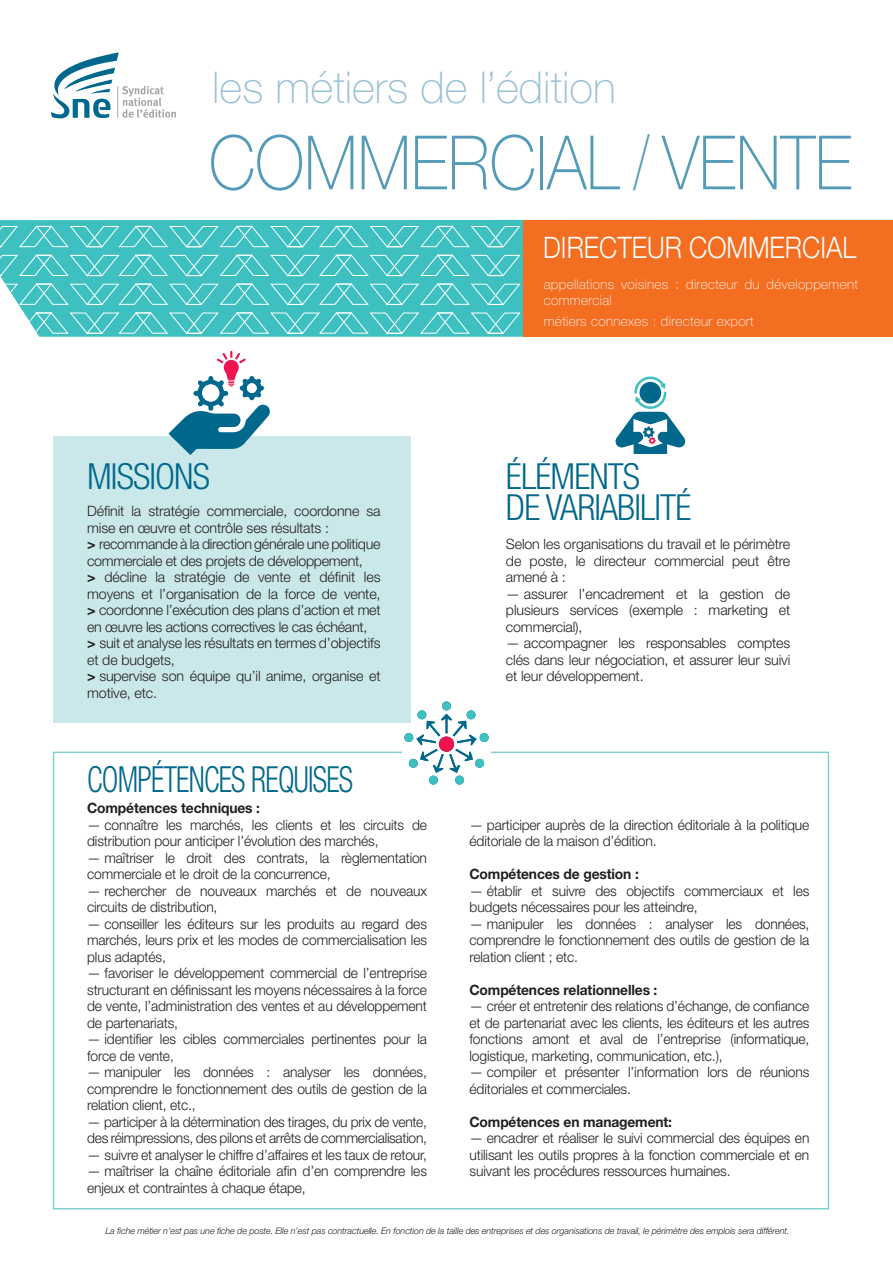
<style>
.page{position:relative;width:893px;height:1263px;background:#fff}
.page>*{position:absolute;margin:0;border:0;box-sizing:border-box;transform-origin:0 0}
.t1{font:100 75px "Helvetica Neue LT Std";color:#549bb9;scale:.88 1}
.t2{font:100 43.95px "Helvetica Neue LT Std";color:#99c1d5}
.Titre_Sun_cd_Light{font:300 condensed 36px/31.5px "Helvetica Neue LT Std";letter-spacing:-.025em;color:#00688c}
.Titre_Sun_cd_Light-2{font:300 condensed 36px "Helvetica Neue LT Std";letter-spacing:-.025em;color:#00688c;scale:.83 1}
.t3{font:300 29.7px "Helvetica Neue LT Std";color:#fff;scale:.87 1}
.Txt_courant_Helv{font:300 14.25px/16.5px "Helvetica Neue LT Std";letter-spacing:-.01em;color:#231f20}
.Txt_courant_Helv-2{font:700 14.25px "Helvetica Neue LT Std";letter-spacing:-.01em;color:#231f20}
.t4{font:100 13.5px/16.5px "Helvetica Neue LT Std";letter-spacing:.025em;color:#fff}
.CONTACT{font:italic 300 9px "Helvetica Neue LT Std";letter-spacing:-.01em;color:#231f20}
.s1{font-weight:700}
</style>
<div class="page">
<div style="left:53px;top:752px;width:776px;height:457px;border:2px solid #82d0d0"></div>
<div style="left:53px;top:436px;width:357px;height:287px;background:#cae8e9"></div>
<svg style="left:0;top:220px;width:524px;height:117px;background:#48c3c2"></svg>
<svg style="left:19px;top:312px;width:501px;height:22px;background:#5bc9c9"></svg>
<svg style="left:0;top:283px;width:520px;height:22px;background:#5bc9c8"></svg>
<svg style="left:0;top:255px;width:520px;height:21px;background:#57c8c7"></svg>
<svg style="left:0;top:226px;width:520px;height:21px;background:#57c8c7"></svg>
<div style="left:524px;top:220px;width:369px;height:117px;background:#f36e21"></div>
<svg style="left:51px;top:52px;width:125px;height:66px"></svg>
<hr style="left:117px;top:86px;width:1px;height:32px;background:#a9a5a4">
<div style="left:402px;top:740px;width:89px;height:41px;background:#fff"></div>
<svg style="left:168px;top:351px;width:102px;height:104px"></svg>
<svg style="left:404px;top:701px;width:85px;height:83px"></svg>
<svg style="left:615px;top:376px;width:71px;height:78px"></svg>
<p class="t2" style="left:212px;top:62px;width:405px">les métiers de l’édition</p>
<p class="t1" style="left:209px;top:120px;width:732px">COMMERCIAL / VENTE</p>
<p class="t3" style="left:543px;top:229px;width:361px">DIRECTEUR COMMERCIAL</p>
<p class="t4" style="left:544px;top:276px;width:315px">appellations voisines : directeur du développement commercial</p>
<p class="t4" style="left:544px;top:313px;width:211px">métiers connexes : directeur export</p>
<p class="Titre_Sun_cd_Light" style="left:87px;top:460px;width:124px">MISSIONS</p>
<p class="Txt_courant_Helv" style="left:87px;top:502px;width:295px">Définit la stratégie commerciale, coordonne sa mise en œuvre et contrôle ses résultats :</p>
<p class="Txt_courant_Helv" style="left:87px;top:535px;width:295px"><span class="s1">&gt;</span> recommande à la direction générale une politique commerciale et des projets de développement,</p>
<p class="Txt_courant_Helv" style="left:87px;top:568px;width:295px;text-align:justify"><span class="s1">&gt;</span> décline la stratégie de vente et définit les moyens et l’organisation de la force de vente, <span class="s1">&gt;</span> coordonne l’exécution des plans d’action et met en œuvre les actions correctives le cas échéant,</p>
<p class="Txt_courant_Helv" style="left:87px;top:634px;width:295px"><span class="s1">&gt;</span> suit et analyse les résultats en termes d’objectifs et de budgets,</p>
<p class="Txt_courant_Helv" style="left:87px;top:667px;width:295px"><span class="s1">&gt;</span> supervise son équipe qu’il anime, organise et motive, etc.</p>
<p class="Titre_Sun_cd_Light-2" style="left:87px;top:759px;width:322px">COMPÉTENCES REQUISES</p>
<p class="Txt_courant_Helv-2" style="left:87px;top:799px;width:174px">Compétences techniques :</p>
<p class="Txt_courant_Helv" style="left:87px;top:816px;width:341px">— connaître les marchés, les clients et les circuits de distribution pour anticiper l’évolution des marchés,</p>
<p class="Txt_courant_Helv" style="left:87px;top:849px;width:341px">— maîtriser le droit des contrats, la règlementation commerciale et le droit de la concurrence,</p>
<p class="Txt_courant_Helv" style="left:87px;top:882px;width:341px">— rechercher de nouveaux marchés et de nouveaux circuits de distribution,</p>
<p class="Txt_courant_Helv" style="left:87px;top:915px;width:341px;text-align:justify">— conseiller les éditeurs sur les produits au regard des marchés, leurs prix et les modes de commercialisation les plus adaptés,</p>
<p class="Txt_courant_Helv" style="left:87px;top:964px;width:341px;text-align:justify">— favoriser le développement commercial de l’entreprise structurant en définissant les moyens nécessaires à la force de vente, l’administration des ventes et au développement de partenariats,</p>
<p class="Txt_courant_Helv" style="left:87px;top:1030px;width:341px">— identifier les cibles commerciales pertinentes pour la force de vente,</p>
<p class="Txt_courant_Helv" style="left:87px;top:1063px;width:341px;text-align:justify">— manipuler les données : analyser les données, comprendre le fonctionnement des outils de gestion de la relation client, etc.,</p>
<p class="Txt_courant_Helv" style="left:87px;top:1113px;width:341px">— participer à la détermination des tirages, du prix de vente, des réimpressions, des pilons et arrêts de commercialisation,</p>
<p class="Txt_courant_Helv" style="left:87px;top:1146px;width:341px">— suivre et analyser le chiffre d’affaires et les taux de retour,</p>
<p class="Txt_courant_Helv" style="left:87px;top:1162px;width:341px">— maîtriser la chaîne éditoriale afin d’en comprendre les enjeux et contraintes à chaque étape,</p>
<p class="Titre_Sun_cd_Light" style="left:506px;top:460px;width:187px">ÉLÉMENTS<br>DE VARIABILITÉ</p>
<p class="Txt_courant_Helv" style="left:506px;top:535px;width:286px;text-align:justify">Selon les organisations du travail et le périmètre de poste, le directeur commercial peut être amené à :</p>
<p class="Txt_courant_Helv" style="left:506px;top:585px;width:286px;text-align:justify">— assurer l’encadrement et la gestion de plusieurs services (exemple : marketing et commercial),</p>
<p class="Txt_courant_Helv" style="left:506px;top:634px;width:286px;text-align:justify">— accompagner les responsables comptes clés dans leur négociation, et assurer leur suivi et leur développement.</p>
<p class="Txt_courant_Helv" style="left:470px;top:816px;width:341px">— participer auprès de la direction éditoriale à la politique éditoriale de la maison d’édition.</p>
<p class="Txt_courant_Helv-2" style="left:470px;top:865px;width:171px">Compétences de gestion :</p>
<p class="Txt_courant_Helv" style="left:470px;top:882px;width:341px">— établir et suivre des objectifs commerciaux et les budgets nécessaires pour les atteindre,</p>
<p class="Txt_courant_Helv" style="left:470px;top:915px;width:341px;text-align:justify">— manipuler les données : analyser les données, comprendre le fonctionnement des outils de gestion de la relation client ; etc.</p>
<p class="Txt_courant_Helv-2" style="left:470px;top:981px;width:189px">Compétences relationnelles :</p>
<p class="Txt_courant_Helv" style="left:470px;top:997px;width:341px;text-align:justify">— créer et entretenir des relations d’échange, de confiance et de partenariat avec les clients, les éditeurs et les autres fonctions amont et aval de l’entreprise (informatique, logistique, marketing, communication, etc.),</p>
<p class="Txt_courant_Helv" style="left:470px;top:1063px;width:341px">— compiler et présenter l’information lors de réunions éditoriales et commerciales.</p>
<p class="Txt_courant_Helv-2" style="left:470px;top:1113px;width:204px">Compétences en management:</p>
<p class="Txt_courant_Helv" style="left:470px;top:1129px;width:341px;text-align:justify">— encadrer et réaliser le suivi commercial des équipes en utilisant les outils propres à la fonction commerciale et en suivant les procédures ressources humaines.</p>
<p class="CONTACT" style="left:105px;top:1225px;width:686px">La fiche métier n’est pas une fiche de poste. Elle n’est pas contractuelle. En fonction de la taille des entreprises et des organisations de travail, le périmètre des emplois sera différent.</p>
</div>
